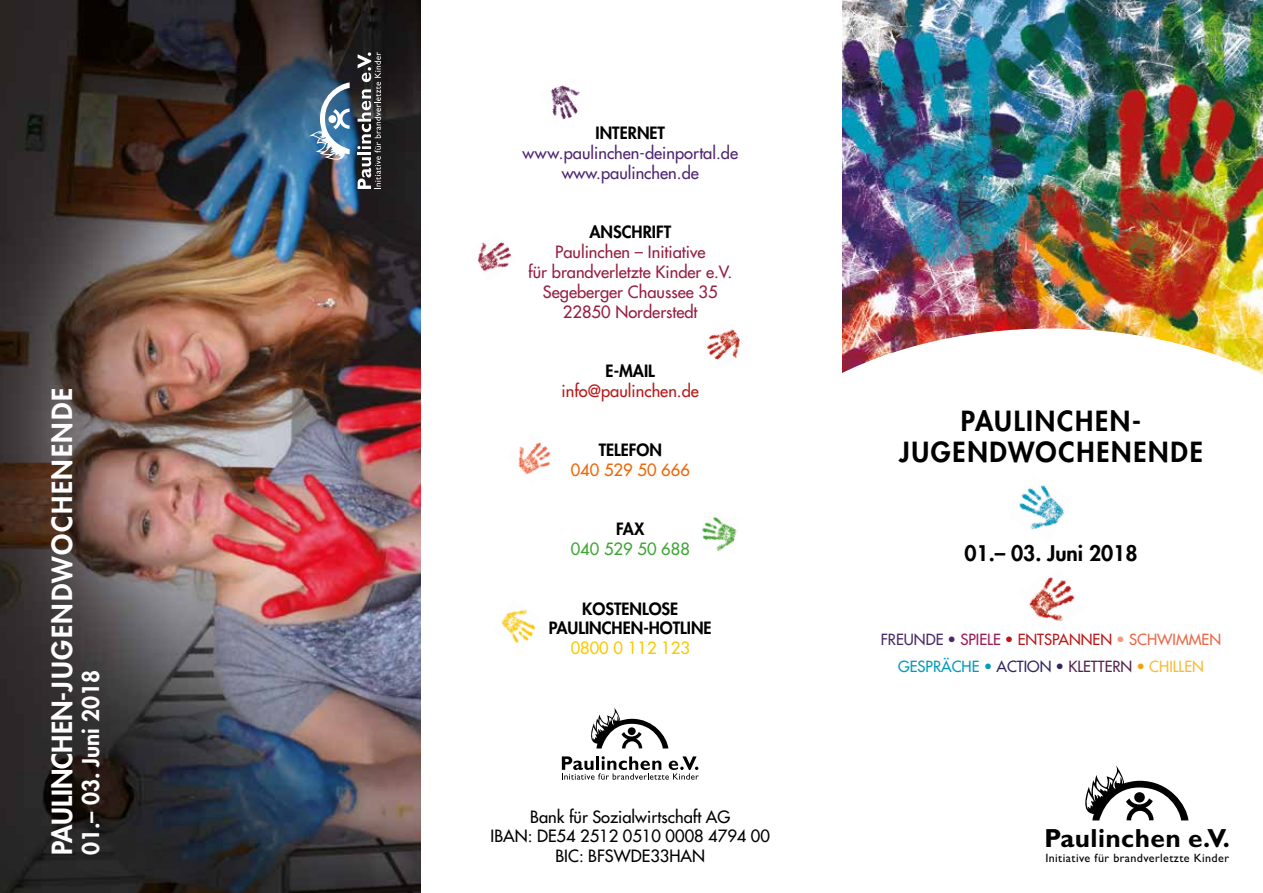
<style>
.page{position:relative;width:1263px;height:893px;background:#fff}
.page>*{position:absolute;margin:0;border:0;box-sizing:border-box;transform-origin:0 0}
.t1{font:800 27px "Futura Std";letter-spacing:.06em;color:#fff}
.t2{font:800 27px/31.2px "Futura Std";letter-spacing:.065em;color:#000;text-align:center}
.t3{font:700 26.25px "Gill Sans MT Pro";letter-spacing:.015em;color:#000}
.t4{font:800 22.5px "Futura Std";color:#fff}
.t5{font:800 21px "Futura Std";color:#000}
.t6{font:500 16.5px/19.8px "Futura Std";color:#951e41;text-align:center}
.t7{font:500 16.5px/19.8px "Futura Std";color:#000;text-align:center}
.t8{font:800 16.5px/19.8px "Futura Std";color:#000;text-align:center}
.t9{font:500 16.5px/19.8px "Futura Std";color:#4f2573;text-align:center}
.t10{font:500 16.5px "Futura Std";color:#ba1818}
.t11{font:500 16.5px "Futura Std";color:#ec6608}
.t12{font:500 16.5px "Futura Std";color:#3fa535}
.t13{font:500 16.5px "Futura Std";color:#faca00}
.t14{font:500 15px/26.5px "Futura Std";color:#ba1818}
.t15{font:500 15px "Futura Std";color:#53254f}
.t16{font:500 15px "Futura Std";color:#f9bb35}
.t17{font:500 12.15px "Gill Sans MT Pro";letter-spacing:.035em;color:#000}
.s1{color:#482a68}
.s2{color:#981a57}
.s3{color:#f49a7c}
.s4{color:#ec6646}
.s5{color:#009cbc}
.s6{color:#2f2865}
.s7{color:#2d275f}
.s8{color:#f5a100}
</style>
<div class="page">
<img style="left:0;top:0;width:421px;height:893px">
<img style="left:842px;top:0;width:421px;height:328px">
<img style="left:842px;top:328px;width:421px;height:47px">
<img style="left:1019px;top:485px;width:45px;height:45px">
<img style="left:1029px;top:577px;width:46px;height:45px">
<svg style="left:591px;top:707px;width:77px;height:41px"></svg>
<div style="left:628px;top:727px;width:8px;height:8px;background:#000;border-radius:50%"></div>
<svg style="left:562px;top:756px;width:137px;height:24px"></svg>
<img style="left:701px;top:516px;width:37px;height:36px">
<img style="left:518px;top:442px;width:33px;height:33px">
<img style="left:706px;top:329px;width:34px;height:31px">
<img style="left:550px;top:85px;width:30px;height:35px">
<img style="left:499px;top:609px;width:37px;height:34px">
<img style="left:477px;top:242px;width:35px;height:30px">
<svg style="left:1085px;top:766px;width:103px;height:54px"></svg>
<div style="left:1134px;top:792px;width:11px;height:10px;background:#000;border-radius:50%"></div>
<img style="left:308px;top:82px;width:42px;height:82px">
<div style="left:328px;top:115px;width:8px;height:8px;background:#fff;border-radius:50%"></div>
<svg style="left:357px;top:52px;width:24px;height:137px"></svg>
<h1 class="t1" style="left:45px;top:855px;width:469px;rotate:-90deg">PAULINCHEN-JUGENDWOCHENENDE</h1>
<h3 class="t4" style="left:77px;top:855px;width:187px;rotate:-90deg">01.– 03. JUNI 2018</h3>
<p class="t8" style="left:596px;top:123px;width:71px">INTERNET</p>
<p class="t9" style="left:522px;top:143px;width:217px">www.paulinchen-deinportal.de www.paulinchen.de</p>
<p class="t8" style="left:589px;top:222px;width:83px">ANSCHRIFT</p>
<p class="t6" style="left:528px;top:242px;width:205px">Paulinchen – Initiative<br>für brandverletzte Kinder e.V.<br>Segeberger Chaussee 35<br>22850 Norderstedt</p>
<p class="t8" style="left:606px;top:361px;width:51px">E-MAIL</p>
<p class="t10" style="left:562px;top:380px;width:139px">info@paulinchen.de</p>
<p class="t8" style="left:599px;top:440px;width:65px">TELEFON</p>
<p class="t11" style="left:571px;top:459px;width:121px">040 529 50 666</p>
<p class="t8" style="left:616px;top:519px;width:30px">FAX</p>
<p class="t12" style="left:571px;top:539px;width:121px">040 529 50 688</p>
<p class="t8" style="left:549px;top:598px;width:164px">KOSTENLOSE<br>PAULINCHEN-HOTLINE</p>
<p class="t13" style="left:571px;top:638px;width:121px">0800 0 112 123</p>
<p class="t7" style="left:490px;top:807px;width:281px">Bank für Sozialwirtschaft AG<br>IBAN: DE54 2512 0510 0008 4794 00<br>BIC: BFSWDE33HAN</p>
<h1 class="t2" style="left:899px;top:405px;width:305px">PAULINCHEN-<br>JUGENDWOCHENENDE</h1>
<p class="t5" style="left:964px;top:540px;width:175px">01.– 03. JUNI 2018</p>
<p class="t14" style="left:898px;top:627px;width:325px;text-indent:-17px"><span class="s1">FREUNDE •</span> <span class="s2">SPIELE</span> • ENTSPANNEN <span class="s3">•</span> <span class="s4">SCHWIMMEN<br></span><span class="s5">GESPRÄCHE •</span> <span class="s6">acti</span></p>
<p class="t15" style="left:1027px;top:657px;width:59px"><span class="s6">on</span> <span class="s7">•</span>klettern</p>
<p class="t16" style="left:1136px;top:657px;width:22px"><span class="s8">•</span> chillen</p>
<h2 class="t3" style="left:1044px;top:822px;width:187px">Paulinchen e.V.</h2>
<p class="t17" style="left:1045px;top:851px;width:185px">Initiative für brandverletzte Kinder</p>
</div>
